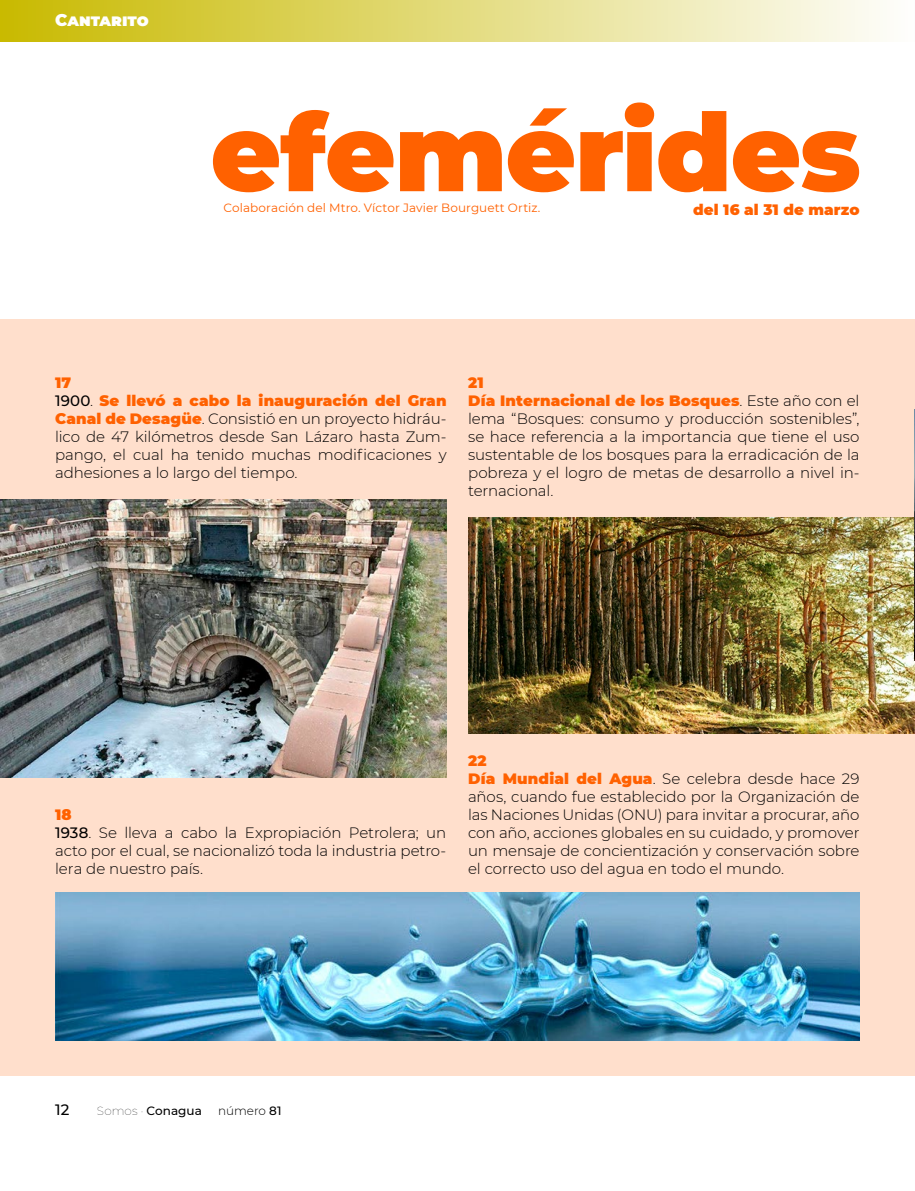
<style>
.page{position:relative;width:915px;height:1191px;background:#fff}
.page>*{position:absolute;margin:0;border:0;box-sizing:border-box;transform-origin:0 0}
.t1{font:900 108px "Montserrat";letter-spacing:-.01em;color:#ff6100}
.t2{font:900 16.5px "Montserrat";letter-spacing:.065em;color:#fff}
.t3{font:300 15px/18px "Montserrat";letter-spacing:-.005em;color:#000}
.t4{font:900 15px "Montserrat";letter-spacing:.01em;color:#ff6100}
.t5{font:500 15px "Montserrat";color:#000}
.t6{font:12px "Montserrat";letter-spacing:.005em;color:#ff6100}
.t7{font:500 12px "Montserrat";letter-spacing:.005em;color:#000}
.t8{font:300 12px "Montserrat";letter-spacing:-.005em;color:#000}
.s1{font-weight:900;color:#ff6100}
.s2{font-weight:500}
.s3{font-weight:100}
</style>
<div class="page">
<div style="left:0;top:319px;width:914px;height:757px;background:#ffdfcc"></div>
<div style="left:0;top:0;width:914px;height:42px;background:linear-gradient(to right,#c9ba00,#fefefc)"></div>
<hr style="left:914px;top:0;width:1px;height:42px;background:#c9ba00">
<img style="left:0;top:499px;width:446px;height:279px">
<img style="left:468px;top:517px;width:446px;height:216px">
<img style="left:55px;top:892px;width:804px;height:148px">
<img style="left:914px;top:409px;width:1px;height:251px">
<p class="t2" style="left:55px;top:8px;width:95px">Cantarito</p>
<h1 class="t1" style="left:210px;top:72px;width:651px">efemérides</h1>
<p class="t6" style="left:223px;top:200px;width:318px">Colaboración del Mtro. Víctor Javier Bourguett Ortiz.</p>
<p class="t4" style="left:692px;top:199px;width:168px">del 16 al 31 de marzo</p>
<p class="t3" style="left:55px;top:373px;width:393px"><span class="s1">17<br></span><span class="s2">1900</span>. <span class="s1">Se llevó a cabo la inauguración del Gran Canal de Desagüe</span>. Consistió en un proyecto hidráu&shy;lico de 47 kilómetros desde San Lázaro hasta Zum&shy;pango, el cual ha tenido muchas modificaciones y adhesiones a lo largo del tiempo.</p>
<p class="t3" style="left:468px;top:373px;width:393px"><span class="s1">21<br>Día Internacional de los Bosques</span>. Este año con el lema “Bosques: consumo y producción sostenibles”, se hace referencia a la importancia que tiene el uso sustentable de los bosques para la erradicación de la pobreza y el logro de metas de desarrollo a nivel in&shy;ternacional.</p>
<p class="t3" style="left:55px;top:805px;width:392px"><span class="s1">18<br></span><span class="s2">1938</span>. Se lleva a cabo la Expropiación Petrolera; un acto por el cual, se nacionalizó toda la industria petro&shy;lera de nuestro país.</p>
<p class="t3" style="left:468px;top:751px;width:393px"><span class="s1">22<br>Día Mundial del Agua</span>. Se celebra desde hace 29 años, cuando fue establecido por la Organización de las Naciones Unidas (ONU) para invitar a procurar, año con año, acciones globales en su cuidado, y promover un mensaje de concientización y conservación sobre el correcto uso del agua en todo el mundo.</p>
<p class="t5" style="left:55px;top:1098px;width:16px">12</p>
<p class="t7" style="left:97px;top:1102px;width:106px"><span class="s3">Somos ·</span> Conagua</p>
<p class="t8" style="left:218px;top:1102px;width:65px">número <span class="s2">81</span></p>
</div>
